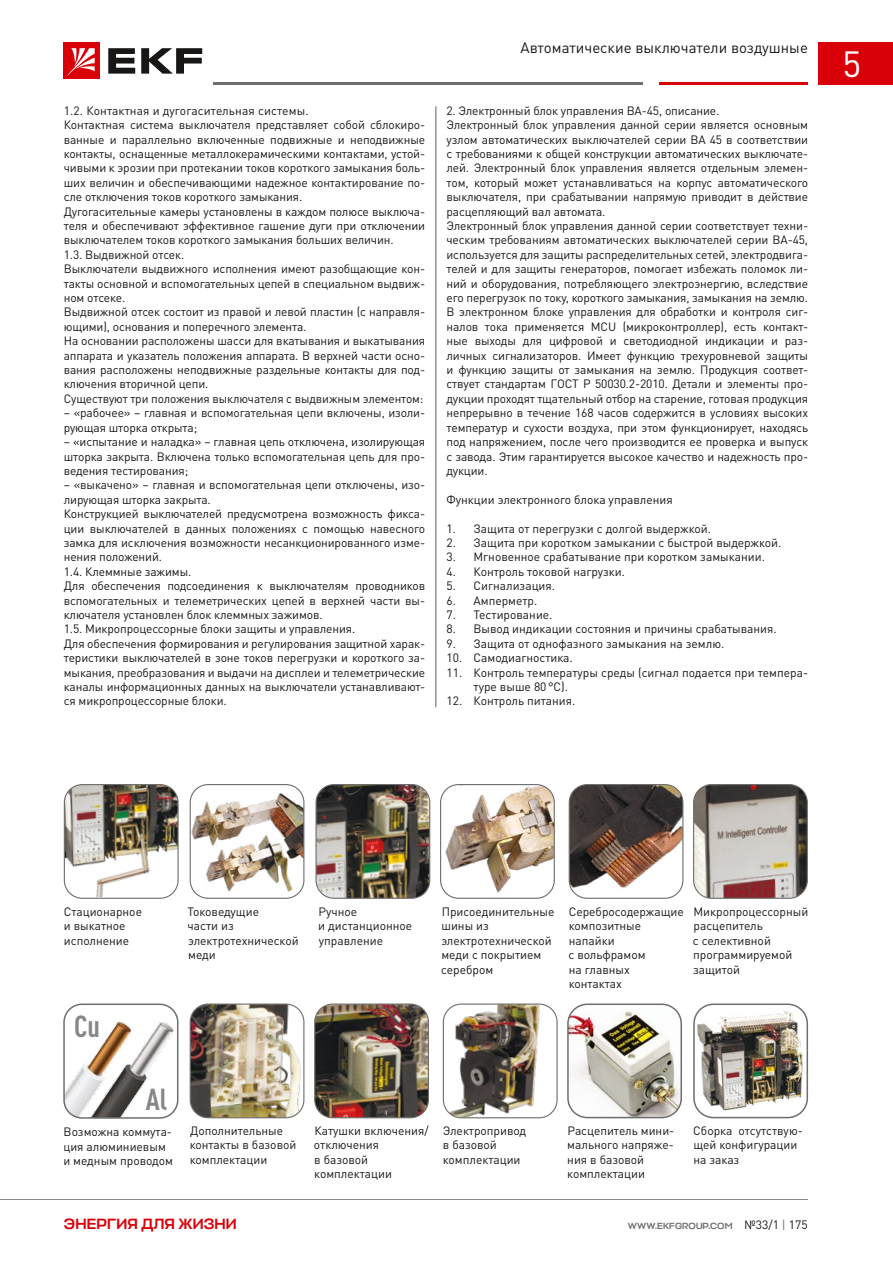
<style>
.page{position:relative;width:893px;height:1263px;background:#fff}
.page>*{position:absolute;margin:0;border:0;box-sizing:border-box;transform-origin:0 0}
.t1{font:36px "DIN Pro";color:#fff}
.t2{font:700 condensed 30px "DIN Pro";color:#868786}
.t3{font:15px "DIN Pro";color:#181716}
.t4{font:500 15px "Stapel";letter-spacing:.01em;color:#da0009}
.t5{font:12px/14.4px "DIN Pro";letter-spacing:-.01em;color:#181716}
.t6{font:500 9px "Stapel";letter-spacing:.01em;color:#6e6e6e}
.s1{font-family:"DIN Pro";font-weight:400;font-size:12px;color:#181716}
.s2{font-family:"DIN Pro";font-weight:400;font-size:12px}
</style>
<div class="page">
<div style="left:64px;top:43px;width:36px;height:36px;background:#da0009"></div>
<svg style="left:108px;top:48px;width:27px;height:26px"></svg>
<svg style="left:141px;top:48px;width:61px;height:26px"></svg>
<svg style="left:67px;top:48px;width:28px;height:27px"></svg>
<hr style="left:659px;top:82px;width:149px;height:3px;background:#da0009">
<hr style="left:213px;top:82px;width:430px;height:3px;background:#6e6e6e">
<div style="left:819px;top:43px;width:74px;height:42px;background:#da0009"></div>
<hr style="left:0;top:1199px;width:808px;height:1px;background:#868786">
<hr style="left:435px;top:106px;width:1px;height:601px;background:#6e6e6e">
<img style="left:317px;top:784px;width:113px;height:114px">
<div style="left:315px;top:784px;width:115px;height:115px;border:1px solid #6e6e6e;border-radius:18px"></div>
<img style="left:190px;top:784px;width:114px;height:113px">
<div style="left:190px;top:784px;width:114px;height:115px;border:1px solid #6e6e6e;border-radius:18px"></div>
<img style="left:569px;top:784px;width:114px;height:114px">
<div style="left:569px;top:784px;width:114px;height:115px;border:1px solid #6e6e6e;border-radius:18px"></div>
<img style="left:441px;top:784px;width:112px;height:113px">
<div style="left:440px;top:784px;width:115px;height:115px;border:1px solid #6e6e6e;border-radius:18px"></div>
<img style="left:64px;top:784px;width:113px;height:83px">
<div style="left:64px;top:784px;width:115px;height:115px;border:1px solid #6e6e6e;border-radius:18px"></div>
<img style="left:79px;top:826px;width:91px;height:72px">
<img style="left:694px;top:784px;width:112px;height:113px">
<div style="left:693px;top:784px;width:115px;height:115px;border:1px solid #6e6e6e;border-radius:18px"></div>
<img style="left:696px;top:1007px;width:111px;height:106px">
<div style="left:693px;top:1003px;width:115px;height:115px;border:2px solid #6e6e6e;border-radius:19px"></div>
<img style="left:315px;top:1005px;width:113px;height:113px">
<div style="left:314px;top:1003px;width:115px;height:115px;border:1px solid #6e6e6e;border-radius:18px"></div>
<img style="left:570px;top:1006px;width:111px;height:111px">
<div style="left:567px;top:1003px;width:115px;height:115px;border:2px solid #6e6e6e;border-radius:19px"></div>
<img style="left:190px;top:1005px;width:114px;height:113px">
<div style="left:190px;top:1003px;width:114px;height:115px;border:1px solid #6e6e6e;border-radius:18px"></div>
<img style="left:443px;top:1005px;width:103px;height:113px">
<div style="left:443px;top:1003px;width:115px;height:115px;border:1px solid #6e6e6e;border-radius:18px"></div>
<img style="left:66px;top:1021px;width:107px;height:95px">
<div style="left:63px;top:1003px;width:115px;height:116px;border:2px solid #6e6e6e;border-radius:18px"></div>
<p class="t5" style="left:64px;top:102px;width:363px">1.2. Контактная и дугогасительная системы.<br>Контактная система выключателя представляет собой сблокиро&shy;ванные и параллельно включенные подвижные и неподвижные контакты, оснащенные металлокерамическими контактами, устой&shy;чивыми к эрозии при протекании токов короткого замыкания боль&shy;ших величин и обеспечивающими надежное контактирование по&shy;сле отключения токов короткого замыкания.<br>Дугогасительные камеры установлены в каждом полюсе выключа&shy;теля и обеспечивают эффективное гашение дуги при отключении выключателем токов короткого замыкания больших величин.<br>1.3. Выдвижной отсек.<br>Выключатели выдвижного исполнения имеют разобщающие кон&shy;такты основной и вспомогательных цепей в специальном выдвиж&shy;ном отсеке.<br>Выдвижной отсек состоит из правой и левой пластин (с направля&shy;ющими), основания и поперечного элемента.<br>На основании расположены шасси для вкатывания и выкатывания аппарата и указатель положения аппарата. В верхней части осно&shy;вания расположены неподвижные раздельные контакты для под&shy;ключения вторичной цепи.<br>Существуют три положения выключателя с выдвижным элементом:</p>
<p class="t5" style="left:64px;top:405px;width:363px">– «рабочее» – главная и вспомогательная цепи включены, изоли&shy;рующая шторка открыта;</p>
<p class="t5" style="left:64px;top:433px;width:363px;text-align:justify">– «испытание и наладка» – главная цепь отключена, изолирующая шторка закрыта. Включена только вспомогательная цепь для про&shy;ведения тестирования;</p>
<p class="t5" style="left:64px;top:477px;width:363px">– «выкачено» – главная и вспомогательная цепи отключены, изо&shy;лирующая шторка закрыта.<br>Конструкцией выключателей предусмотрена возможность фикса&shy;ции выключателей в данных положениях с помощью навесного замка для исключения возможности несанкционированного изме&shy;нения положений.<br>1.4. Клеммные зажимы.<br>Для обеспечения подсоединения к выключателям проводников вспомогательных и телеметрических цепей в верхней части вы&shy;ключателя установлен блок клеммных зажимов.<br>1.5. Микропроцессорные блоки защиты и управления.<br>Для обеспечения формирования и регулирования защитной харак&shy;теристики выключателей в зоне токов перегрузки и короткого за&shy;мыкания, преобразования и выдачи на дисплеи и телеметрические каналы информационных данных на выключатели устанавливают&shy;ся микропроцессорные блоки.</p>
<p class="t3" style="left:520px;top:36px;width:289px">Автоматические выключатели воздушные</p>
<p class="t5" style="left:446px;top:102px;width:363px">2. Электронный блок управления ВА-45, описание.<br>Электронный блок управления данной серии является основным узлом автоматических выключателей серии ВА 45 в соответствии с требованиями к общей конструкции автоматических выключате&shy;лей. Электронный блок управления является отдельным элемен&shy;том, который может устанавливаться на корпус автоматического выключателя, при срабатывании напрямую приводит в действие расцепляющий вал автомата.<br>Электронный блок управления данной серии соответствует техни&shy;ческим требованиям автоматических выключателей серии ВА-45, используется для защиты распределительных сетей, электродвига&shy;телей и для защиты генераторов, помогает избежать поломок ли&shy;ний и оборудования, потребляющего электроэнергию, вследствие его перегрузок по току, короткого замыкания, замыкания на землю.<br>В электронном блоке управления для обработки и контроля сиг&shy;налов тока применяется MCU (микроконтроллер), есть контакт&shy;ные выходы для цифровой и светодиодной индикации и раз&shy;личных сигнализаторов. Имеет функцию трехуровневой защиты и функцию защиты от замыкания на землю. Продукция соответ&shy;ствует стандартам ГОСТ Р 50030.2-2010. Детали и элементы про&shy;дукции проходят тщательный отбор на старение, готовая продукция непрерывно в течение 168 часов содержится в условиях высоких температур и сухости воздуха, при этом функционирует, находясь под напряжением, после чего производится ее проверка и выпуск с завода. Этим гарантируется высокое качество и надежность про&shy;дукции.</p>
<p class="t5" style="left:446px;top:491px;width:228px">Функции электронного блока управления</p>
<p class="t5" style="left:446px;top:520px;width:266px">1. Защита от перегрузки с долгой выдержкой.</p>
<p class="t5" style="left:446px;top:534px;width:336px">2. Защита при коротком замыкании с быстрой выдержкой.</p>
<p class="t5" style="left:446px;top:549px;width:320px">3. Мгновенное срабатывание при коротком замыкании.</p>
<p class="t5" style="left:446px;top:563px;width:180px">4. Контроль токовой нагрузки.</p>
<p class="t5" style="left:446px;top:577px;width:110px">5. Сигнализация.</p>
<p class="t5" style="left:446px;top:592px;width:92px">6. Амперметр.</p>
<p class="t5" style="left:446px;top:606px;width:108px">7. Тестирование.</p>
<p class="t5" style="left:446px;top:621px;width:332px">8. Вывод индикации состояния и причины срабатывания.</p>
<p class="t5" style="left:446px;top:635px;width:279px">9. Защита от однофазного замыкания на землю.</p>
<p class="t5" style="left:446px;top:649px;width:128px">10. Самодиагностика.</p>
<p class="t5" style="left:473px;top:664px;width:336px;text-indent:-27px">11. Контроль температуры среды (сигнал подается при темпера&shy;туре выше 80°С).</p>
<p class="t5" style="left:446px;top:693px;width:130px">12. Контроль питания.</p>
<h1 class="t1" style="left:842px;top:35px;width:20px">5</h1>
<p class="t5" style="left:64px;top:903px;width:80px">Стационарное и выкатное исполнение</p>
<p class="t5" style="left:693px;top:903px;width:117px">Микропроцессорный расцепитель<br>с селективной программируемой защитой</p>
<p class="t5" style="left:187px;top:903px;width:113px">Токоведущие<br>части из электротехнической меди</p>
<p class="t5" style="left:441px;top:903px;width:115px">Присоединительные шины из электротехнической меди с покрытием серебром</p>
<p class="t5" style="left:568px;top:903px;width:117px">Серебросодержащие композитные напайки<br>с вольфрамом<br>на главных контактах</p>
<p class="t5" style="left:318px;top:903px;width:95px">Ручное<br>и дистанционное управление</p>
<h2 class="t2" style="left:74px;top:1004px;width:27px">Cu</h2>
<h2 class="t2" style="left:146px;top:1077px;width:23px">Al</h2>
<p class="t5" style="left:63px;top:1123px;width:111px">Возможна коммута&shy;ция алюминиевым и медным проводом</p>
<p class="t5" style="left:314px;top:1122px;width:116px">Катушки включения/ отключения<br>в базовой комплектации</p>
<p class="t5" style="left:567px;top:1122px;width:109px">Расцепитель мини&shy;мального напряже&shy;ния в базовой комплектации</p>
<p class="t5" style="left:190px;top:1122px;width:108px">Дополнительные контакты в базовой комплектации</p>
<p class="t5" style="left:443px;top:1122px;width:85px">Электропривод в базовой комплектации</p>
<p class="t5" style="left:693px;top:1122px;width:111px">Сборка отсутствую&shy;щей конфигурации на заказ</p>
<p class="t4" style="left:64px;top:1214px;width:174px">ЭНЕРГИЯ ДЛЯ ЖИЗНИ</p>
<p class="t6" style="left:628px;top:1220px;width:181px">WWW.EKFGROUP.COM <span class="s1">№33/1</span> <span class="s2">|</span> <span class="s1">175</span></p>
</div>
